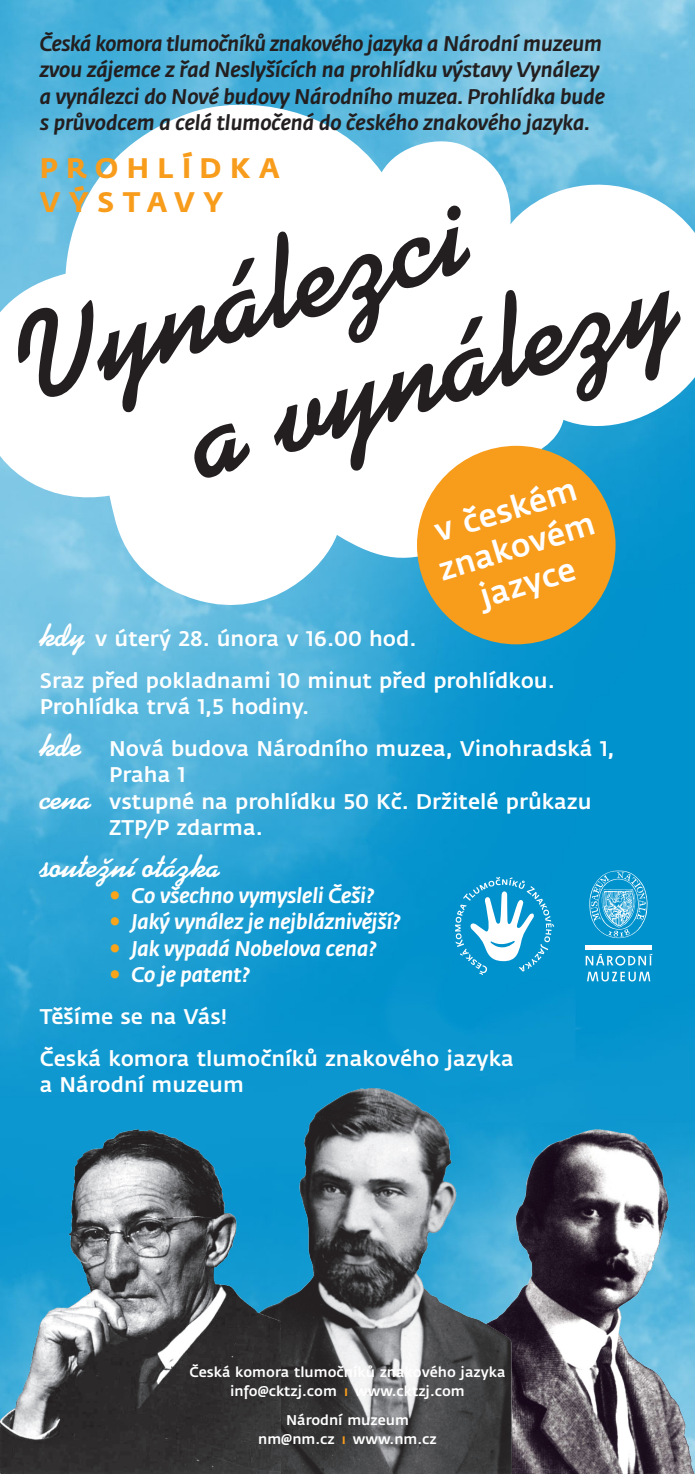
<style>
.page{position:relative;width:695px;height:1474px;background:#fff}
.page>*{position:absolute;margin:0;border:0;box-sizing:border-box;transform-origin:0 0}
.t1{font:700 126px "Kaufmann CE";color:#231f20}
.t2{font:500 31.5px "Fedra Sans CS";color:#fff}
.text_ods{font:700 31.5px "Kaufmann CE";color:#fff}
.t3{font:700 28px "Fedra Sans CS";letter-spacing:.3em;color:#f89c1c}
.t4{font:italic 500 21px/26.2px "Fedra Sans CS";color:#231f20}
.text_mez_za{font:500 21px/26.2px "Fedra Sans CS";color:#fff}
.text_ods-2{font:italic 500 21px "Fedra Sans CS";color:#fff}
.text_ods_mez_za{font:500 21px/26.2px "Fedra Sans CS";color:#fff}
.text_ods-3{font:500 21px/26.2px "Fedra Sans CS";color:#fff}
.text{font:500 21px "Fedra Sans CS";color:#fff}
.text_ods_mez_za-2{font:italic 500 21px "Fedra Sans CS";color:#fff}
.text-2{font:500 14px "Fedra Sans CS";color:#fff}
.s1{font-family:"Kaufmann CE";font-weight:700;font-size:31.5px}
.s2{color:#f89c1c}
</style>
<div class="page">
<img style="left:0;top:0;width:694px;height:1129px">
<svg style="left:0;top:93px;width:694px;height:528px"></svg>
<img style="left:511px;top:1129px;width:183px;height:344px">
<img style="left:225px;top:1088px;width:286px;height:385px">
<img style="left:0;top:1129px;width:281px;height:344px">
<div style="left:417px;top:446px;width:198px;height:198px;background:#f89c1c;border-radius:50%"></div>
<svg style="left:455px;top:876px;width:99px;height:99px"></svg>
<svg style="left:585px;top:953px;width:67px;height:12px"></svg>
<svg style="left:586px;top:971px;width:64px;height:10px"></svg>
<hr style="left:585px;top:945px;width:67px;height:4px;background:#fff">
<svg style="left:589px;top:870px;width:58px;height:68px;background:#3cabd8"></svg>
<svg style="left:111px;top:891px;width:8px;height:8px"></svg>
<svg style="left:111px;top:917px;width:8px;height:8px"></svg>
<svg style="left:111px;top:944px;width:8px;height:8px"></svg>
<svg style="left:111px;top:970px;width:8px;height:8px"></svg>
<p class="t4" style="left:40px;top:31px;width:566px">Česká komora tlumočníků znakového jazyka a Národní muzeum zvou zájemce z řad Neslyšících na prohlídku výstavy Vynálezy a vynálezci do Nové budovy Národního muzea. Prohlídka bude s průvodcem a celá tlumočená do českého znakového jazyka.</p>
<p class="t3" style="left:40px;top:150px;width:242px">PROHLÍDKA</p>
<p class="t3" style="left:40px;top:184px;width:185px">VÝSTAVY</p>
<p class="t1" style="left:-6px;top:294px;width:468px;rotate:-17deg">Vynálezci</p>
<p class="t1" style="left:168px;top:369px;width:505px;rotate:-17deg">a vynálezy</p>
<p class="t2" style="left:429px;top:513px;width:149px;rotate:-17deg">v českém</p>
<p class="t2" style="left:433px;top:551px;width:163px;rotate:-17deg">znakovém</p>
<p class="t2" style="left:475px;top:578px;width:100px;rotate:-17deg">jazyce</p>
<p class="text_mez_za" style="left:40px;top:625px;width:378px"><span class="s1">kdy</span> v úterý 28. února v 16.00 hod.</p>
<p class="text" style="left:40px;top:667px;width:516px">Sraz před pokladnami 10 minut před prohlídkou.</p>
<p class="text_mez_za" style="left:40px;top:693px;width:271px">Prohlídka trvá 1,5 hodiny.</p>
<p class="text_ods-3" style="left:109px;top:735px;width:506px;text-indent:-69px"><span class="s1">kde</span> Nová budova Národního muzea, Vinohradská 1,<br>Praha 1</p>
<p class="text_ods_mez_za" style="left:109px;top:788px;width:483px;text-indent:-69px"><span class="s1">cena</span> vstupné na prohlídku 50 Kč. Držitelé průkazu<br>ZTP/P zdarma.</p>
<p class="text_ods" style="left:40px;top:848px;width:182px">soutežní otázka</p>
<p class="text_ods-2" style="left:131px;top:883px;width:244px">Co všechno vymysleli Češi?</p>
<p class="text_ods-2" style="left:131px;top:909px;width:271px">Jaký vynález je nejbláznivější?</p>
<p class="text_ods-2" style="left:131px;top:935px;width:247px">Jak vypadá Nobelova cena?</p>
<p class="text_ods_mez_za-2" style="left:131px;top:961px;width:120px">Co je patent?</p>
<p class="text_mez_za" style="left:40px;top:1003px;width:189px">Těšíme se na Vás!</p>
<p class="text_mez_za" style="left:40px;top:1045px;width:475px">Česká komora tlumočníků znakového jazyka a Národní muzeum</p>
<p class="text-2" style="left:189px;top:1362px;width:317px">Česká komora tlumočníků znakového jazyka</p>
<p class="text-2" style="left:230px;top:1382px;width:236px">info@cktzj.com <span class="s2">ı</span> www.cktzj.com</p>
<p class="text-2" style="left:286px;top:1411px;width:124px">Národní muzeum</p>
<p class="text-2" style="left:258px;top:1430px;width:180px">nm@nm.cz <span class="s2">ı</span> www.nm.cz</p>
</div>
